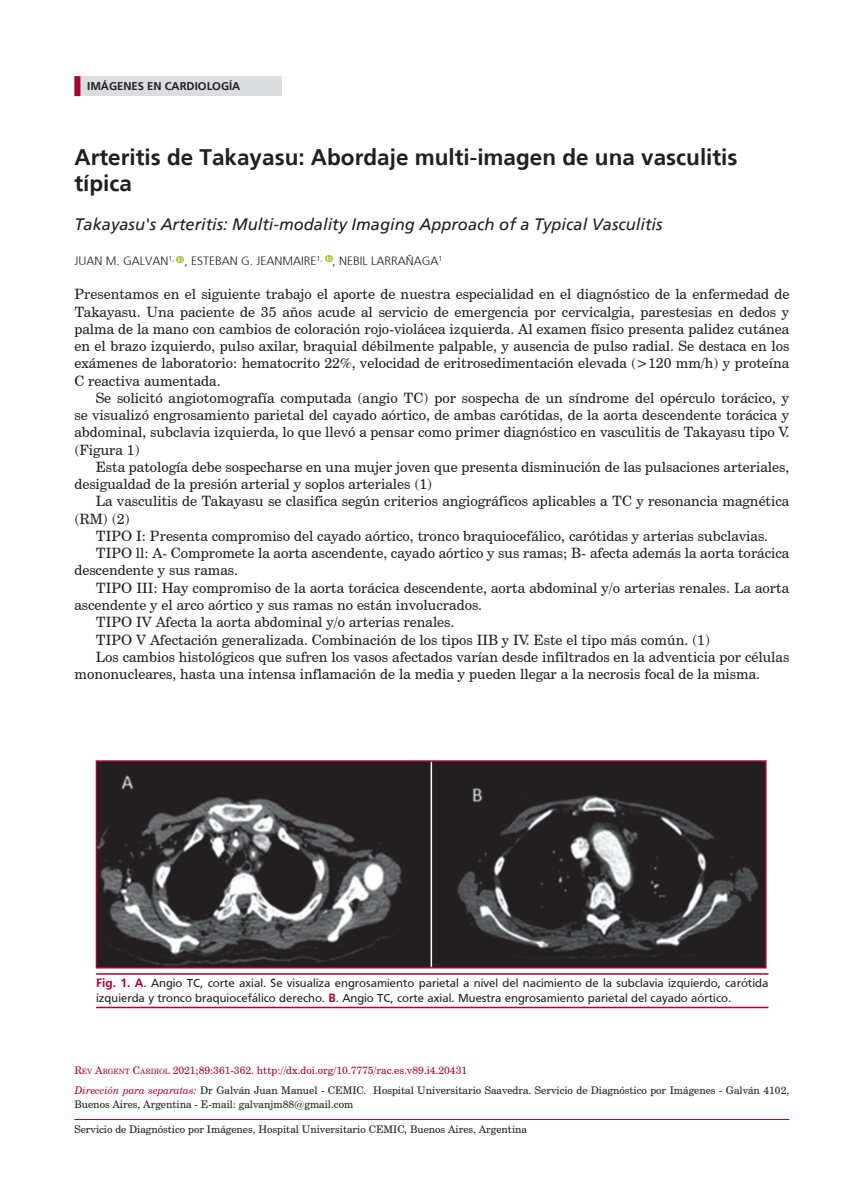
<style>
.page{position:relative;width:851px;height:1191px;background:#fff}
.page>*{position:absolute;margin:0;border:0;box-sizing:border-box;transform-origin:0 0}
.titulo{font:700 22.5px/25.5px "Frutiger";color:#231f20}
.titulo_inglés{font:italic 16.5px "Frutiger";color:#231f20}
.texto{font:14.25px/17.2px "Century Schoolbook BT";color:#231f20}
.texto1{font:14.25px/17.2px "Century Schoolbook BT";color:#231f20;text-align:justify}
.epigrafe{font:12px/15px "Frutiger";color:#231f20}
.autor{font:300 12px "Frutiger";color:#231f20}
.seccion{font:700 11.25px "Frutiger";color:#231f20}
.direccionp_separatas{font:10.5px/13.5px "Century Schoolbook BT";color:#231f20}
.pie_c_raya{font:10.5px "Century Schoolbook BT";color:#231f20}
.pie_-_color{font:10.5px "Century Schoolbook BT";color:#ab0333}
.t1{font:300 10.5px "Frutiger";color:#231f20}
.s1{font-weight:700;color:#ab0333}
.s2{font-style:inherit}
.s3{font-size:7.35px}
.s4{font-style:italic;color:#ab0333}
</style>
<div class="page">
<div style="left:74px;top:76px;width:208px;height:20px;background:#dcdddf"></div>
<div style="left:74px;top:76px;width:6px;height:20px;background:#ab0333"></div>
<svg style="left:176px;top:256px;width:7px;height:7px"></svg>
<svg style="left:325px;top:255px;width:7px;height:7px"></svg>
<hr style="left:74px;top:1119px;width:715px;height:1px;background:#ab0333">
<img style="left:99px;top:763px;width:664px;height:202px">
<div style="left:96px;top:760px;width:670px;height:208px;border:2px solid #ab0333"></div>
<hr style="left:96px;top:973px;width:672px;height:1px;background:#ab0333">
<hr style="left:96px;top:1006px;width:672px;height:2px;background:#ab0333">
<hr style="left:430px;top:762px;width:2px;height:204px;background:#fff">
<p class="t1" style="left:74px;top:76px;width:155px">????????????? / ?????????????.</p>
<p class="seccion" style="left:87px;top:79px;width:155px">IMÁGENES EN CARDIOLOGÍA</p>
<p class="titulo" style="left:74px;top:144px;width:664px">Arteritis de Takayasu: Abordaje multi-imagen de una vasculitis típica</p>
<p class="titulo_inglés" style="left:74px;top:214px;width:589px">Takayasu's Arteritis: Multi-modality Imaging Approach of a Typical Vasculitis</p>
<p class="autor" style="left:74px;top:254px;width:369px">JUAN M. GALVAN<sup>1,</sup> , ESTEBAN G. JEANMAIRE<sup>1,</sup> , NEBIL LARRAÑAGA<sup>1</sup></p>
<p class="texto1" style="left:74px;top:285px;width:716px">Presentamos en el siguiente trabajo el aporte de nuestra especialidad en el diagnóstico de la enfermedad de Takayasu. Una paciente de 35 años acude al servicio de emergencia por cervicalgia, parestesias en dedos y palma de la mano con cambios de coloración rojo-violácea izquierda. Al examen físico presenta palidez cutánea en el brazo izquierdo, pulso axilar, braquial débilmente palpable, y ausencia de pulso radial. Se destaca en los exámenes de laboratorio: hematocrito 22%, velocidad de eritrosedimentación elevada (&gt;120 mm/h) y proteína C reactiva aumentada.</p>
<p class="texto" style="left:74px;top:389px;width:716px;text-align:justify;text-indent:21px">Se solicitó angiotomografía computada (angio TC) por sospecha de un síndrome del opérculo torácico, y se visualizó engrosamiento parietal del cayado aórtico, de ambas carótidas, de la aorta descendente torácica y abdominal, subclavia izquierda, lo que llevó a pensar como primer diagnóstico en vasculitis de Takayasu tipo V. (Figura 1)</p>
<p class="texto" style="left:74px;top:458px;width:716px;text-indent:21px">Esta patología debe sospecharse en una mujer joven que presenta disminución de las pulsaciones arteriales, desigualdad de la presión arterial y soplos arteriales (1)</p>
<p class="texto" style="left:74px;top:492px;width:716px;text-indent:21px">La vasculitis de Takayasu se clasifica según criterios angiográficos aplicables a TC y resonancia magnética (RM) (2)</p>
<p class="texto" style="left:96px;top:527px;width:674px">TIPO I: Presenta compromiso del cayado aórtico, tronco braquiocefálico, carótidas y arterias subclavias.</p>
<p class="texto" style="left:74px;top:544px;width:716px;text-indent:21px">TIPO ll: A- Compromete la aorta ascendente, cayado aórtico y sus ramas; B- afecta además la aorta torácica descendente y sus ramas.</p>
<p class="texto" style="left:74px;top:579px;width:716px;text-indent:21px">TIPO III: Hay compromiso de la aorta torácica descendente, aorta abdominal y/o arterias renales. La aorta ascendente y el arco aórtico y sus ramas no están involucrados.</p>
<p class="texto" style="left:96px;top:613px;width:360px">TIPO IV Afecta la aorta abdominal y/o arterias renales.</p>
<p class="texto" style="left:96px;top:630px;width:616px">TIPO V Afectación generalizada. Combinación de los tipos IIB y IV. Este el tipo más común. (1)</p>
<p class="texto" style="left:74px;top:648px;width:716px;text-indent:21px">Los cambios histológicos que sufren los vasos afectados varían desde infiltrados en la adventicia por células mononucleares, hasta una intensa inflamación de la media y pueden llegar a la necrosis focal de la misma.</p>
<p class="epigrafe" style="left:96px;top:975px;width:673px"><span class="s1">Fig. 1. A</span>. Angio TC, corte axial. Se visualiza engrosamiento parietal a nivel del nacimiento de la subclavia izquierdo, carótida izquierda y tronco braquiocefálico derecho. <span class="s1">B</span>. Angio TC, corte axial. Muestra engrosamiento parietal del cayado aórtico.</p>
<p class="pie_-_color" style="left:74px;top:1064px;width:394px"><span class="s2">R</span><span class="s3">EV</span> <span class="s2">A</span><span class="s3">RGENT</span> <span class="s2">C</span><span class="s3">ARDIOL</span> 2021;89:361-362. http://dx.doi.org/10.7775/rac.es.v89.i4.20431</p>
<p class="direccionp_separatas" style="left:74px;top:1083px;width:716px"><span class="s4">Dirección para separatas:</span> Dr Galván Juan Manuel - CEMIC. Hospital Universitario Saavedra. Servicio de Diagnóstico por Imágenes - Galván 4102,<br>Buenos Aires, Argentina - E-mail: galvanjm88@gmail.com</p>
<p class="pie_c_raya" style="left:74px;top:1122px;width:454px">Servicio de Diagnóstico por Imágenes, Hospital Universitario CEMIC, Buenos Aires, Argentina</p>
</div>
